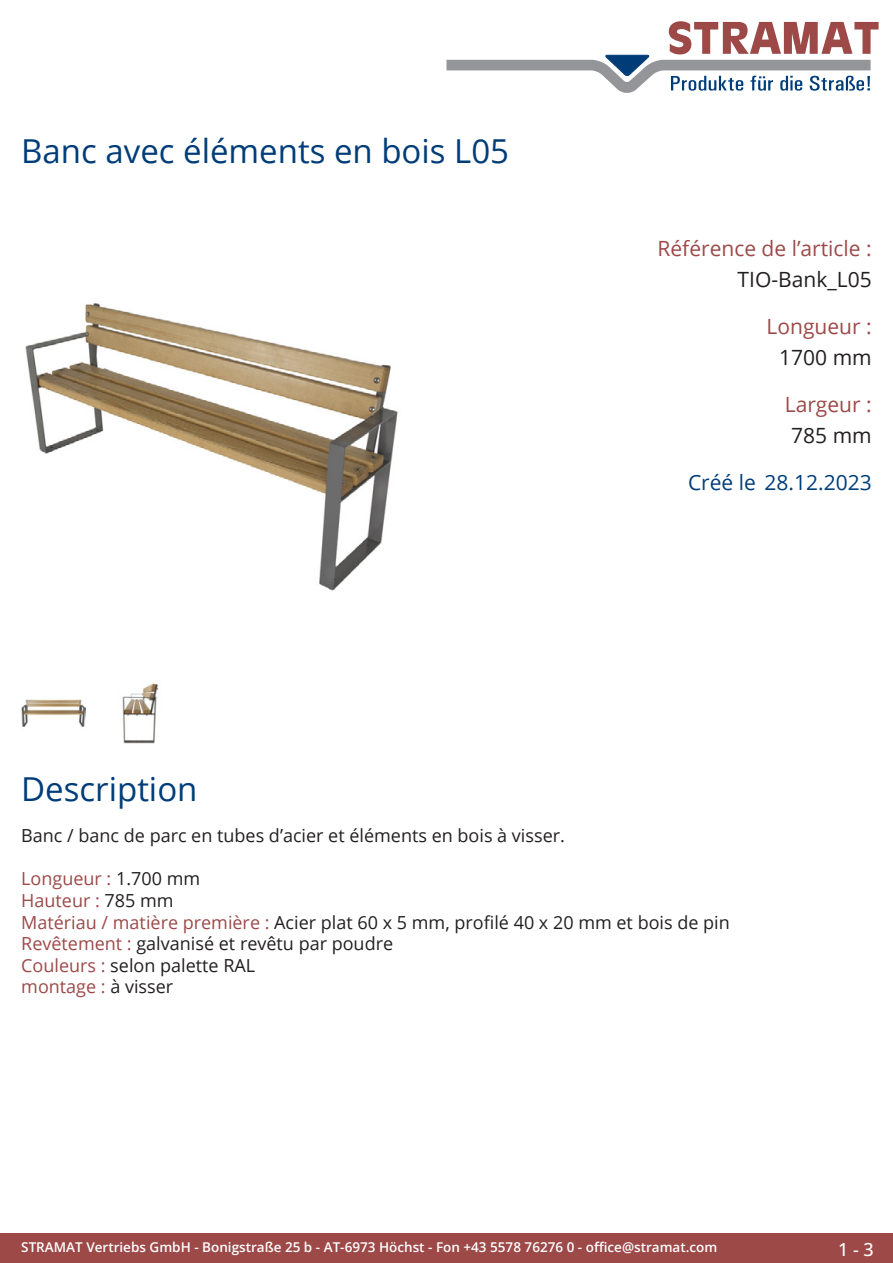
<style>
.page{position:relative;width:893px;height:1263px;background:#fff}
.page>*{position:absolute;margin:0;border:0;box-sizing:border-box;transform-origin:0 0}
.Produkttitel{font:33px "Open Sans";color:#003d78}
.TechDaten_Überschrif{font:21px "Open Sans";color:#9c4948}
.TechDaten_Inhalt{font:21px "Open Sans";color:#231f20}
.Erstellungsdatum{font:21px "Open Sans";color:#003d78}
.Beschreibung_Text{font:18px/21.6px "Open Sans";color:#231f20}
.t1{font:500 18px "Open Sans";color:#fff}
.t2{font:600 13.5px "Open Sans";color:#fff}
.s1{color:#9c4948}
</style>
<div class="page">
<div style="left:0;top:1233px;width:893px;height:30px;background:#9c4948"></div>
<svg style="left:446px;top:21px;width:433px;height:72px"></svg>
<img style="left:25px;top:303px;width:373px;height:288px">
<img style="left:21px;top:699px;width:64px;height:28px">
<img style="left:122px;top:683px;width:37px;height:61px">
<p class="Produkttitel" style="left:21px;top:128px;width:489px">Banc avec éléments en bois L05</p>
<p class="TechDaten_Überschrif" style="left:657px;top:234px;width:216px">Référence de l’article :</p>
<p class="TechDaten_Inhalt" style="left:738px;top:265px;width:136px">TIO-Bank_L05</p>
<p class="TechDaten_Überschrif" style="left:766px;top:312px;width:107px">Longueur :</p>
<p class="TechDaten_Inhalt" style="left:779px;top:343px;width:94px">1700 mm</p>
<p class="TechDaten_Überschrif" style="left:785px;top:390px;width:88px">Largeur :</p>
<p class="TechDaten_Inhalt" style="left:791px;top:421px;width:82px">785 mm</p>
<p class="Erstellungsdatum" style="left:688px;top:468px;width:185px">Créé le 28.12.2023</p>
<p class="Produkttitel" style="left:21px;top:766px;width:178px">Description</p>
<p class="Beschreibung_Text" style="left:21px;top:824px;width:545px">Banc / banc de parc en tubes d’acier et éléments en bois à visser.</p>
<p class="Beschreibung_Text" style="left:21px;top:867px;width:710px"><span class="s1">Longueur :</span> 1.700 mm<br><span class="s1">Hauteur :</span> 785 mm<br><span class="s1">Matériau / matière première :</span> Acier plat 60 x 5 mm, profilé 40 x 20 mm et bois de pin <span class="s1">Revêtement :</span> galvanisé et revêtu par poudre<br><span class="s1">Couleurs :</span> selon palette RAL<br><span class="s1">montage :</span> à visser</p>
<p class="t2" style="left:21px;top:1238px;width:698px">STRAMAT Vertriebs GmbH - Bonigstraße 25 b - AT-6973 Höchst - Fon +43 5578 76276 0 - office@stramat.com</p>
<p class="t1" style="left:838px;top:1237px;width:37px">1 - 3</p>
</div>
